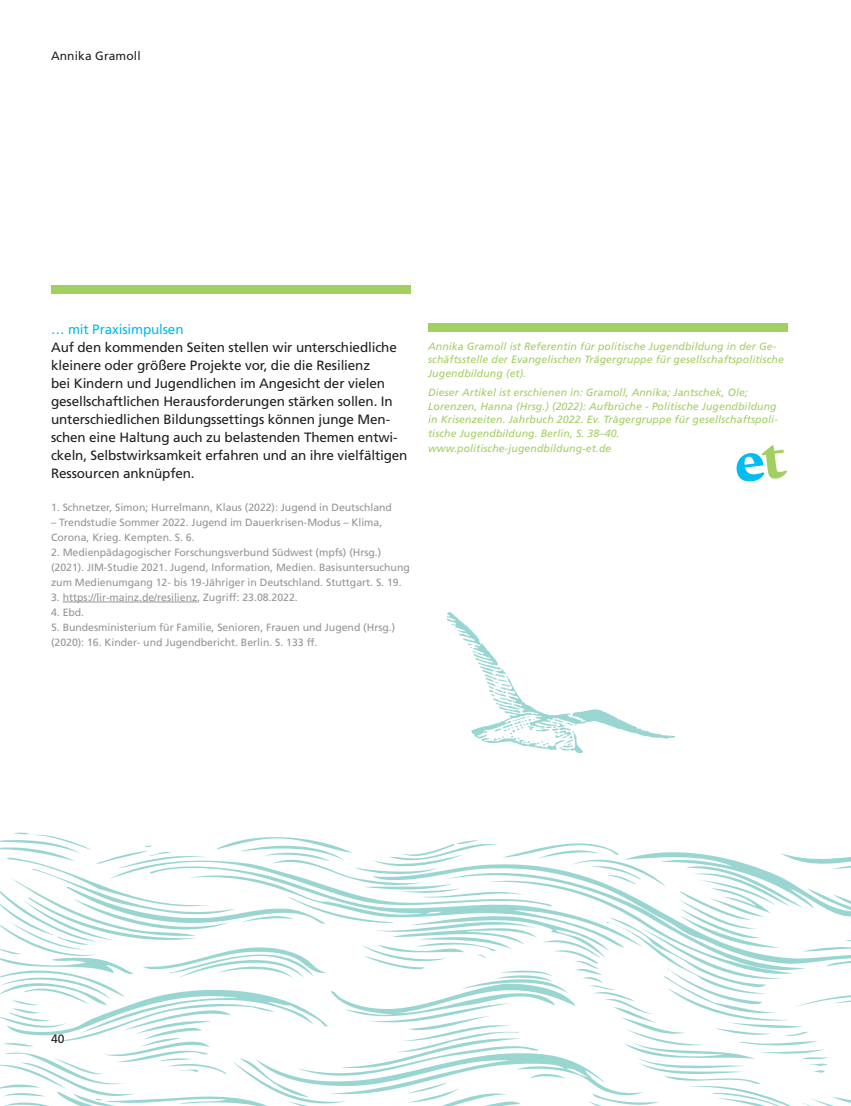
<style>
.page{position:relative;width:851px;height:1106px;background:#fff}
.page>*{position:absolute;margin:0;border:0;box-sizing:border-box;transform-origin:0 0}
.t1{font:13.5px/18px "Frutiger";letter-spacing:-.01em;color:#231f20}
.t2{font:13.5px "Frutiger";letter-spacing:-.01em;color:#01bdf2}
.t3{font:12px "Frutiger";letter-spacing:.01em;color:#231f20}
.t4{font:10.5px/15px "Frutiger";color:#939598}
.t5{font:italic 10.5px/13.5px "Frutiger";letter-spacing:.01em;color:#a2cf62}
</style>
<div class="page">
<svg style="left:0;top:832px;width:850px;height:274px"></svg>
<hr style="left:63px;top:601px;width:134px;height:1px;background:#939598">
<svg style="left:736px;top:445px;width:51px;height:37px"></svg>
<div style="left:428px;top:323px;width:359px;height:9px;background:#a2cf62"></div>
<div style="left:51px;top:285px;width:359px;height:8px;background:#a2cf62"></div>
<svg style="left:446px;top:612px;width:229px;height:141px"></svg>
<p class="t3" style="left:51px;top:49px;width:91px">Annika Gramoll</p>
<p class="t2" style="left:51px;top:321px;width:134px">… mit Praxisimpulsen</p>
<p class="t1" style="left:51px;top:338px;width:358px">Auf den kommenden Seiten stellen wir unterschiedliche kleinere oder größere Projekte vor, die die Resilienz<br>bei Kindern und Jugendlichen im Angesicht der vielen gesellschaftlichen Herausforderungen stärken sollen. In unterschiedlichen Bildungssettings können junge Men&shy;schen eine Haltung auch zu belastenden Themen entwi&shy;ckeln, Selbstwirksamkeit erfahren und an ihre vielfältigen Ressourcen anknüpfen.</p>
<p class="t4" style="left:51px;top:499px;width:342px">1. Schnetzer, Simon; Hurrelmann, Klaus (2022): Jugend in Deutschland</p>
<p class="t4" style="left:51px;top:514px;width:333px">– Trendstudie Sommer 2022. Jugend im Dauerkrisen-Modus – Klima,<br>Corona, Krieg. Kempten. S. 6.</p>
<p class="t4" style="left:51px;top:544px;width:360px">2. Medienpädagogischer Forschungsverbund Südwest (mpfs) (Hrsg.) (2021). JIM-Studie 2021. Jugend, Information, Medien. Basisuntersuchung zum Medienumgang 12- bis 19-Jähriger in Deutschland. Stuttgart. S. 19.</p>
<p class="t4" style="left:51px;top:589px;width:248px">3. https://lir-mainz.de/resilienz, Zugriff: 23.08.2022.</p>
<p class="t4" style="left:51px;top:604px;width:35px">4. Ebd.</p>
<p class="t4" style="left:51px;top:619px;width:345px">5. Bundesministerium für Familie, Senioren, Frauen und Jugend (Hrsg.) (2020): 16. Kinder- und Jugendbericht. Berlin. S. 133 ff.</p>
<p class="t5" style="left:428px;top:339px;width:357px">Annika Gramoll ist Referentin für politische Jugendbildung in der Ge&shy;schäftsstelle der Evangelischen Trägergruppe für gesellschaftspolitische<br>Jugendbildung (et).</p>
<p class="t5" style="left:428px;top:385px;width:351px">Dieser Artikel ist erschienen in: Gramoll, Annika; Jantschek, Ole; Lorenzen, Hanna (Hrsg.) (2022): Aufbrüche - Politische Jugendbildung in Krisenzeiten. Jahrbuch 2022. Ev. Trägergruppe für gesellschaftspoli&shy;tische Jugendbildung. Berlin, S. 38–40.</p>
<p class="t5" style="left:428px;top:441px;width:185px">www.politische-jugendbildung-et.de</p>
<p class="t3" style="left:51px;top:1031px;width:15px">40</p>
</div>
